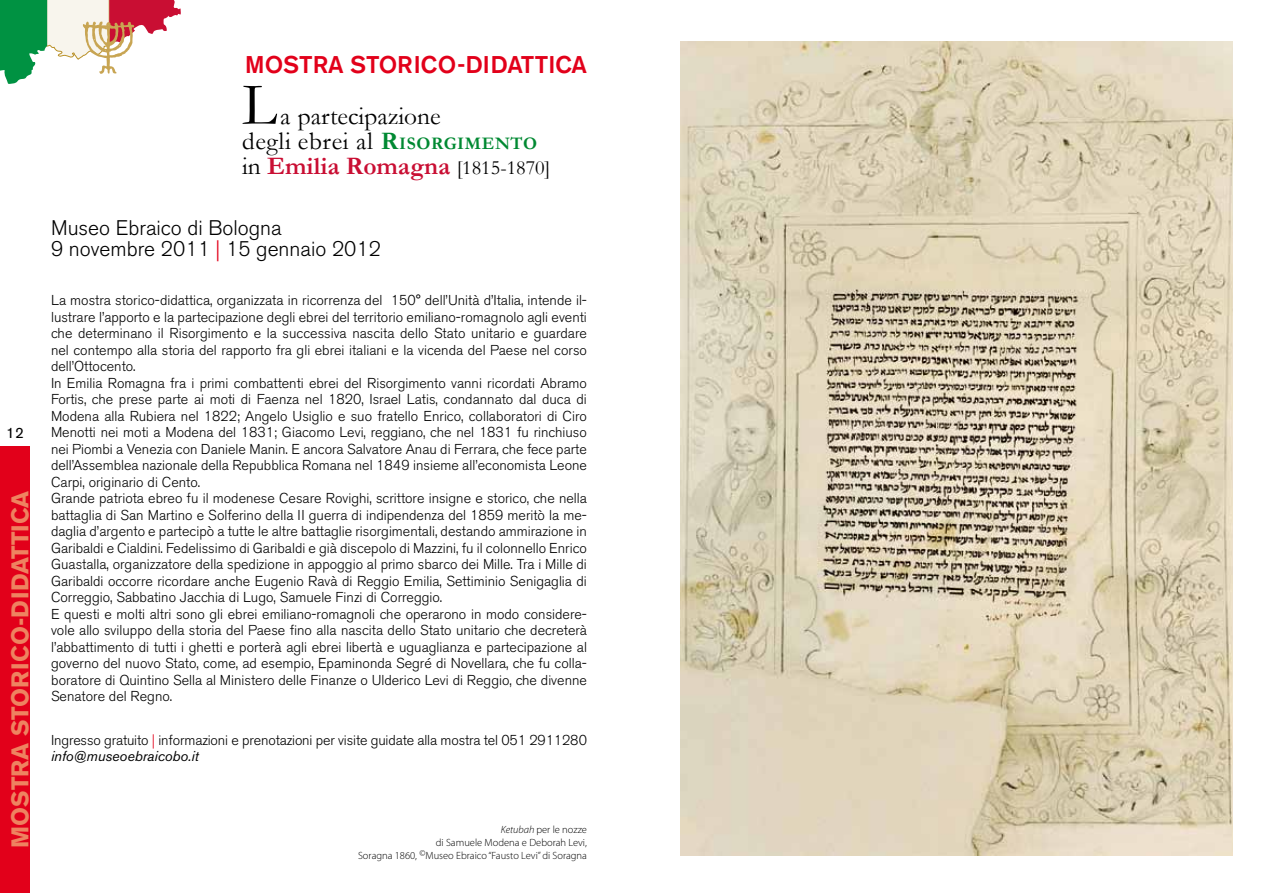
<style>
.page{position:relative;width:1276px;height:893px;background:#fff}
.page>*{position:absolute;margin:0;border:0;box-sizing:border-box;transform-origin:0 0}
.t1{font:60.9px "Garamond";color:#000}
.t2{font:25.35px/25.3px "Garamond";color:#000}
.t3{font:500 24px "Akzidenz Grotesk BE";color:#e2001a}
.t4{font:700 24px "Akzidenz Grotesk BE";color:#ee8360}
.t5{font:300 21px/21px "Akzidenz Grotesk BE";color:#000}
.t6{font:15px "Akzidenz Grotesk BE";color:#000}
.t7{font:300 14.25px/16.5px "Akzidenz Grotesk BE";color:#000}
.t8{font:300 10.5px/12.6px "Myriad Pro";color:#000;text-align:right}
.s1{font-weight:700;color:#008932}
.s2{font-weight:700;font-size:17.7px;color:#008932}
.s3{font-weight:700;color:#c90e33}
.s4{font-size:20.25px}
.s5{color:#e2001a}
.s6{font-weight:400;font-style:italic}
.s7{font-style:italic}
</style>
<div class="page">
<svg style="left:0;top:0;width:181px;height:84px"></svg>
<div style="left:0;top:446px;width:30px;height:447px;background:#e2001a"></div>
<img style="left:680px;top:41px;width:552px;height:815px">
<p class="t6" style="left:6px;top:424px;width:19px">12</p>
<h3 class="t4" style="left:6px;top:848px;width:359px;rotate:-90deg">MOSTRA STORICO-DIDATTICA</h3>
<h3 class="t3" style="left:245px;top:50px;width:343px">MOSTRA STORICO-DIDATTICA</h3>
<h1 class="t1" style="left:242px;top:68px;width:36px">L</h1>
<h2 class="t2" style="left:242px;top:103px;width:309px;text-indent:38px">a partecipazione<br>degli ebrei al <span class="s1">R</span><span class="s2">ISORGIMENTO </span>in <span class="s3">Emilia Romagna</span> <span class="s4">[1815-1870]</span></h2>
<h3 class="t5" style="left:51px;top:217px;width:331px">Museo Ebraico di Bologna<br>9 novembre 2011 <span class="s5">|</span> 15 gennaio 2012</h3>
<p class="t7" style="left:51px;top:292px;width:537px">La mostra storico-didattica, organizzata in ricorrenza del 150° dell’Unità d’Italia, intende il&shy;lustrare l’apporto e la partecipazione degli ebrei del territorio emiliano-romagnolo agli eventi che determinano il Risorgimento e la successiva nascita dello Stato unitario e guardare nel contempo alla storia del rapporto fra gli ebrei italiani e la vicenda del Paese nel corso dell’Ottocento.<br>In Emilia Romagna fra i primi combattenti ebrei del Risorgimento vanni ricordati Abramo Fortis, che prese parte ai moti di Faenza nel 1820, Israel Latis, condannato dal duca di Modena alla Rubiera nel 1822; Angelo Usiglio e suo fratello Enrico, collaboratori di Ciro Menotti nei moti a Modena del 1831; Giacomo Levi, reggiano, che nel 1831 fu rinchiuso nei Piombi a Venezia con Daniele Manin. E ancora Salvatore Anau di Ferrara, che fece parte dell’Assemblea nazionale della Repubblica Romana nel 1849 insieme all’economista Leone Carpi, originario di Cento.<br>Grande patriota ebreo fu il modenese Cesare Rovighi, scrittore insigne e storico, che nella battaglia di San Martino e Solferino della II guerra di indipendenza del 1859 meritò la me&shy;daglia d’argento e partecipò a tutte le altre battaglie risorgimentali, destando ammirazione in Garibaldi e Cialdini. Fedelissimo di Garibaldi e già discepolo di Mazzini, fu il colonnello Enrico Guastalla, organizzatore della spedizione in appoggio al primo sbarco dei Mille. Tra i Mille di Garibaldi occorre ricordare anche Eugenio Ravà di Reggio Emilia, Settiminio Senigaglia di Correggio, Sabbatino Jacchia di Lugo, Samuele Finzi di Correggio.<br>E questi e molti altri sono gli ebrei emiliano-romagnoli che operarono in modo considere&shy;vole allo sviluppo della storia del Paese fino alla nascita dello Stato unitario che decreterà l’abbattimento di tutti i ghetti e porterà agli ebrei libertà e uguaglianza e partecipazione al governo del nuovo Stato, come, ad esempio, Epaminonda Segré di Novellara, che fu colla&shy;boratore di Quintino Sella al Ministero delle Finanze o Ulderico Levi di Reggio, che divenne Senatore del Regno.</p>
<p class="t7" style="left:51px;top:732px;width:537px">Ingresso gratuito <span class="s5">|</span> informazioni e prenotazioni per visite guidate alla mostra tel 051 2911280 <span class="s6">info@museoebraicobo.it</span></p>
<p class="t8" style="left:358px;top:823px;width:230px"><span class="s7">Ketubah</span> per le nozze<br>di Samuele Modena e Deborah Levi,<br>Soragna 1860, <sup>©</sup>Museo Ebraico “Fausto Levi” di Soragna</p>
</div>
